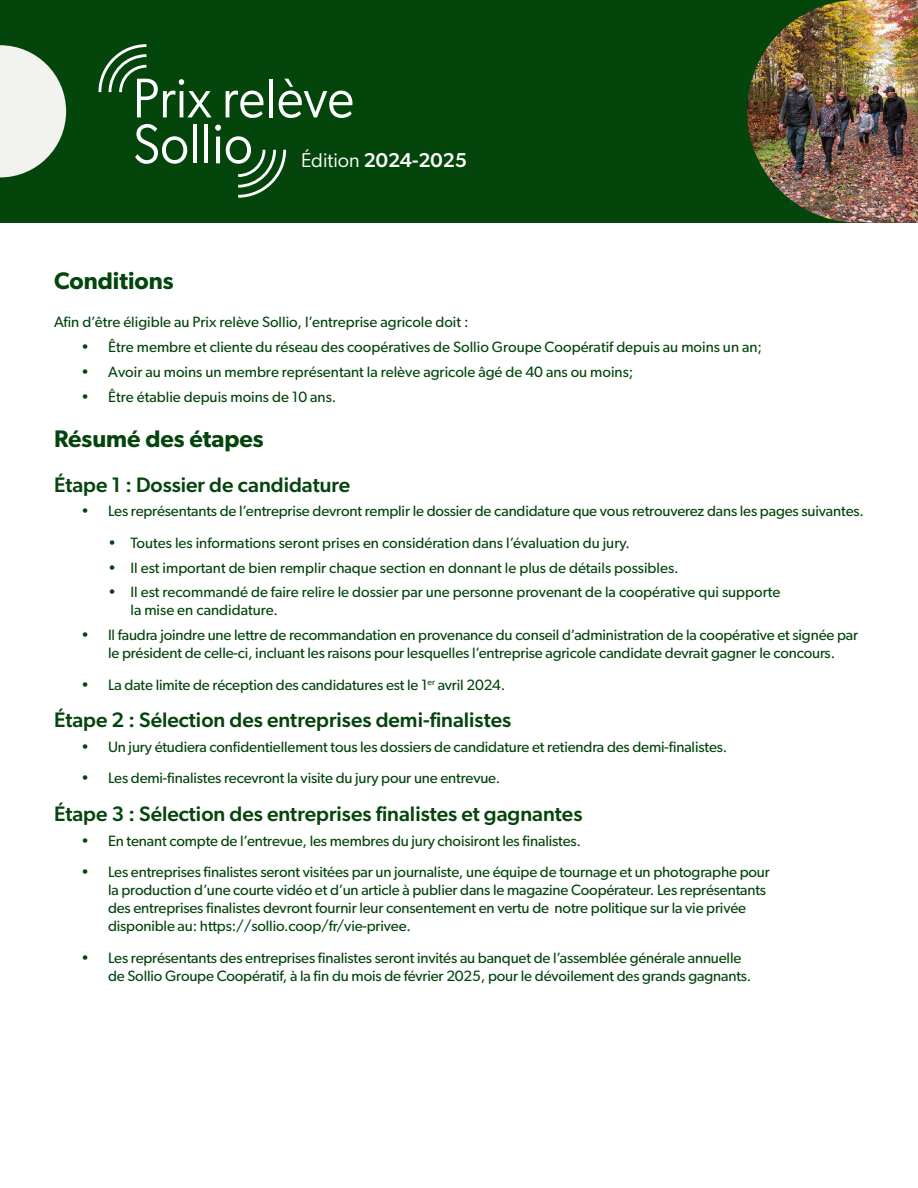
<style>
.page{position:relative;width:918px;height:1188px;background:#fff}
.page>*{position:absolute;margin:0;border:0;box-sizing:border-box;transform-origin:0 0}
.t1{font:56.1px/45.8px "Gibson";color:#fff;scale:.92 1}
.Titres{font:600 24px "Gibson";color:#04450c}
.Étapes{font:500 21px "Gibson";color:#04450c}
.t2{font:500 20.1px "Gibson";color:#fff}
.Sous_Titres{font:15px/18px "Gibson";letter-spacing:-.01em;color:#04450c}
.s1{font-weight:400}
</style>
<div class="page">
<div style="left:0;top:0;width:918px;height:223px;background:#04450c"></div>
<svg style="left:0;top:45px;width:66px;height:132px"></svg>
<svg style="left:99px;top:44px;width:47px;height:48px"></svg>
<svg style="left:215px;top:125px;width:6px;height:38px"></svg>
<svg style="left:238px;top:150px;width:48px;height:48px"></svg>
<img style="left:747px;top:0;width:171px;height:223px">
<p class="t1" style="left:133px;top:74px;width:242px">Prix relève<br>Sollio</p>
<p class="t2" style="left:301px;top:148px;width:167px"><span class="s1">Édition</span> 2024-2025</p>
<p class="Titres" style="left:54px;top:267px;width:121px">Conditions</p>
<p class="Sous_Titres" style="left:54px;top:313px;width:416px">Afin d’être éligible au Prix relève Sollio, l’entreprise agricole doit :</p>
<p class="Sous_Titres" style="left:81px;top:338px;width:682px">• Être membre et cliente du réseau des coopératives de Sollio Groupe Coopératif depuis au moins un an;</p>
<p class="Sous_Titres" style="left:81px;top:363px;width:554px">• Avoir au moins un membre représentant la relève agricole âgé de 40 ans ou moins;</p>
<p class="Sous_Titres" style="left:81px;top:388px;width:257px">• Être établie depuis moins de 10 ans.</p>
<p class="Titres" style="left:54px;top:425px;width:211px">Résumé des étapes</p>
<p class="Étapes" style="left:54px;top:472px;width:298px">Étape 1 : Dossier de candidature</p>
<p class="Sous_Titres" style="left:81px;top:502px;width:785px">• Les représentants de l’entreprise devront remplir le dossier de candidature que vous retrouverez dans les pages suivantes.</p>
<p class="Sous_Titres" style="left:108px;top:534px;width:523px">• Toutes les informations seront prises en considération dans l’évaluation du jury.</p>
<p class="Sous_Titres" style="left:108px;top:558px;width:572px">• Il est important de bien remplir chaque section en donnant le plus de détails possibles.</p>
<p class="Sous_Titres" style="left:130px;top:583px;width:651px;text-indent:-22px">• Il est recommandé de faire relire le dossier par une personne provenant de la coopérative qui supporte la mise en candidature.</p>
<p class="Sous_Titres" style="left:81px;top:626px;width:779px;text-align:center">• Il faudra joindre une lettre de recommandation en provenance du conseil d’administration de la coopérative et signée par le président de celle-ci, incluant les raisons pour lesquelles l’entreprise agricole candidate devrait gagner le concours.</p>
<p class="Sous_Titres" style="left:81px;top:675px;width:426px">• La date limite de réception des candidatures est le 1<sup>er</sup> avril 2024.</p>
<p class="Étapes" style="left:54px;top:707px;width:459px">Étape 2 : Sélection des entreprises demi-finalistes</p>
<p class="Sous_Titres" style="left:81px;top:738px;width:648px">• Un jury étudiera confidentiellement tous les dossiers de candidature et retiendra des demi-finalistes.</p>
<p class="Sous_Titres" style="left:81px;top:769px;width:421px">• Les demi-finalistes recevront la visite du jury pour une entrevue.</p>
<p class="Étapes" style="left:54px;top:801px;width:530px">Étape 3 : Sélection des entreprises finalistes et gagnantes</p>
<p class="Sous_Titres" style="left:81px;top:831px;width:502px">• En tenant compte de l’entrevue, les membres du jury choisiront les finalistes.</p>
<p class="Sous_Titres" style="left:108px;top:863px;width:663px;text-indent:-27px">• Les entreprises finalistes seront visitées par un journaliste, une équipe de tournage et un photographe pour la production d’une courte vidéo et d’un article à publier dans le magazine Coopérateur. Les représentants des entreprises finalistes devront fournir leur consentement en vertu de notre politique sur la vie privée disponible au: https://sollio.coop/fr/vie-privee.</p>
<p class="Sous_Titres" style="left:108px;top:948px;width:645px;text-indent:-27px">• Les représentants des entreprises finalistes seront invités au banquet de l’assemblée générale annuelle de Sollio Groupe Coopératif, à la fin du mois de février 2025, pour le dévoilement des grands gagnants.</p>
</div>
